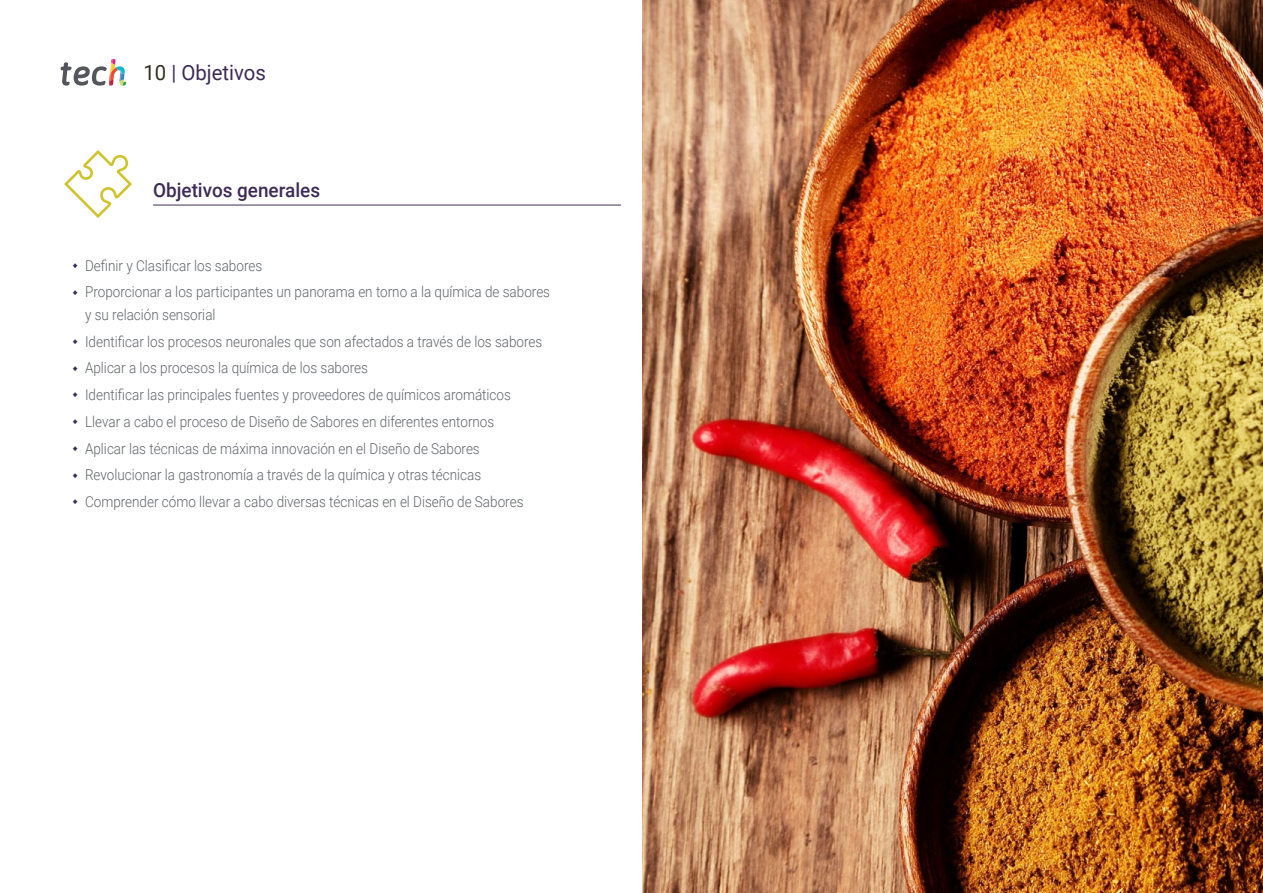
<style>
.page{position:relative;width:1263px;height:893px;background:#fff}
.page>*{position:absolute;margin:0;border:0;box-sizing:border-box;transform-origin:0 0}
.t1{font:21px "Roboto";color:#3d2b56}
.t2{font:500 19.5px "Roboto";color:#3d2b56}
.t3{font:300 15px/26.7px "Roboto";color:#61646a;scale:.9 1}
.s1{color:#312e20}
</style>
<div class="page">
<hr style="left:153px;top:205px;width:468px;height:1px;background:#3d2b56">
<svg style="left:64px;top:150px;width:68px;height:68px"></svg>
<img style="left:642px;top:0;width:621px;height:893px">
<svg style="left:61px;top:59px;width:65px;height:27px"></svg>
<h1 class="t1" style="left:144px;top:57px;width:124px"><span class="s1">10</span> | Objetivos</h1>
<h2 class="t2" style="left:153px;top:176px;width:169px">Objetivos generales</h2>
<p class="t3" style="left:85px;top:251px;width:518px">Definir y Clasificar los sabores<br>Proporcionar a los participantes un panorama en torno a la química de sabores</p>
<p class="t3" style="left:85px;top:301px;width:510px">y su relación sensorial<br>Identificar los procesos neuronales que son afectados a través de los sabores Aplicar a los procesos la química de los sabores<br>Identificar las principales fuentes y proveedores de químicos aromáticos Llevar a cabo el proceso de Diseño de Sabores en diferentes entornos<br>Aplicar las técnicas de máxima innovación en el Diseño de Sabores Revolucionar la gastronomía a través de la química y otras técnicas Comprender cómo llevar a cabo diversas técnicas en el Diseño de Sabores</p>
</div>
